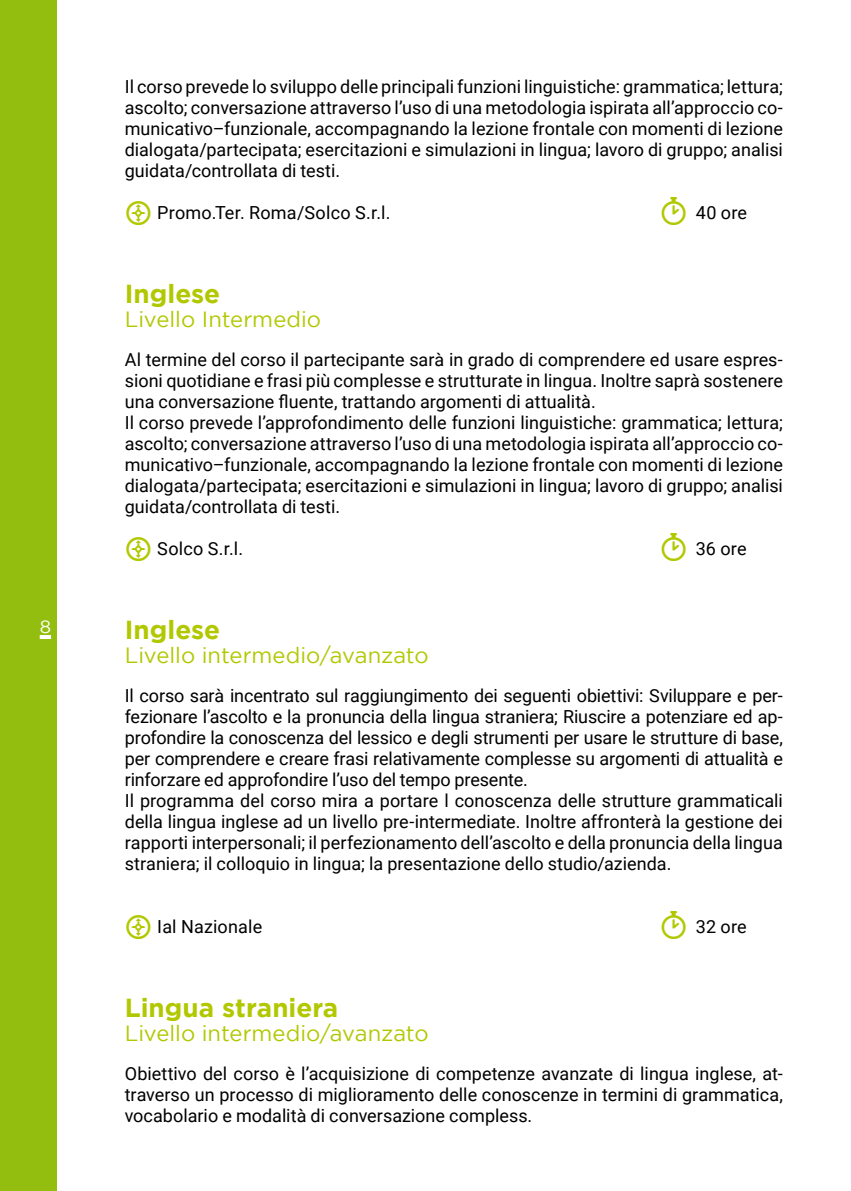
<style>
.page{position:relative;width:851px;height:1191px;background:#fff}
.page>*{position:absolute;margin:0;border:0;box-sizing:border-box;transform-origin:0 0}
.t1{font:700 26px "Gotham";color:#b1c800}
.t2{font:22px "Gotham";color:#b1c800}
.t3{font:18px/21px "Roboto";color:#000;text-align:justify}
.t4{font:18px "Gotham";color:#fff}
</style>
<div class="page">
<div style="left:0;top:0;width:57px;height:1191px;background:#94be0f"></div>
<hr style="left:40px;top:635px;width:11px;height:4px;background:#fff">
<p class="t4" style="left:40px;top:616px;width:13px">8</p>
<p class="t3" style="left:125px;top:75px;width:659px">Il corso prevede lo sviluppo delle principali funzioni linguistiche: grammatica; lettura; ascolto; conversazione attraverso l’uso di una metodologia ispirata all’approccio co&shy;municativo–funzionale, accompagnando la lezione frontale con momenti di lezione dialogata/partecipata; esercitazioni e simulazioni in lingua; lavoro di gruppo; analisi guidata/controllata di testi.</p>
<p class="t3" style="left:157px;top:201px;width:235px">Promo.Ter. Roma/Solco S.r.l.</p>
<p class="t3" style="left:695px;top:201px;width:53px">40 ore</p>
<h1 class="t1" style="left:125px;top:279px;width:97px">Inglese</h1>
<p class="t2" style="left:125px;top:307px;width:198px">Livello Intermedio</p>
<p class="t3" style="left:125px;top:348px;width:659px;text-align:left">Al termine del corso il partecipante sarà in grado di comprendere ed usare espres&shy;sioni quotidiane e frasi più complesse e strutturate in lingua. Inoltre saprà sostenere una conversazione fluente, trattando argomenti di attualità.<br>Il corso prevede l’approfondimento delle funzioni linguistiche: grammatica; lettura; ascolto; conversazione attraverso l’uso di una metodologia ispirata all’approccio co&shy;municativo–funzionale, accompagnando la lezione frontale con momenti di lezione dialogata/partecipata; esercitazioni e simulazioni in lingua; lavoro di gruppo; analisi guidata/controllata di testi.</p>
<p class="t3" style="left:157px;top:537px;width:87px">Solco S.r.l.</p>
<p class="t3" style="left:695px;top:537px;width:53px">36 ore</p>
<h1 class="t1" style="left:125px;top:615px;width:97px">Inglese</h1>
<p class="t2" style="left:125px;top:643px;width:305px">Livello intermedio/avanzato</p>
<p class="t3" style="left:125px;top:684px;width:659px;text-align:left">Il corso sarà incentrato sul raggiungimento dei seguenti obiettivi: Sviluppare e per&shy;fezionare l’ascolto e la pronuncia della lingua straniera; Riuscire a potenziare ed ap&shy;profondire la conoscenza del lessico e degli strumenti per usare le strutture di base, per comprendere e creare frasi relativamente complesse su argomenti di attualità e rinforzare ed approfondire l’uso del tempo presente.<br>Il programma del corso mira a portare l conoscenza delle strutture grammaticali della lingua inglese ad un livello pre-intermediate. Inoltre affronterà la gestione dei rapporti interpersonali; il perfezionamento dell’ascolto e della pronuncia della lingua straniera; il colloquio in lingua; la presentazione dello studio/azienda.</p>
<p class="t3" style="left:157px;top:915px;width:106px">Ial Nazionale</p>
<p class="t3" style="left:695px;top:915px;width:53px">32 ore</p>
<h1 class="t1" style="left:125px;top:993px;width:215px">Lingua straniera</h1>
<p class="t2" style="left:125px;top:1021px;width:305px">Livello intermedio/avanzato</p>
<p class="t3" style="left:125px;top:1062px;width:659px">Obiettivo del corso è l’acquisizione di competenze avanzate di lingua inglese, at&shy;traverso un processo di miglioramento delle conoscenze in termini di grammatica, vocabolario e modalità di conversazione compless.</p>
</div>
